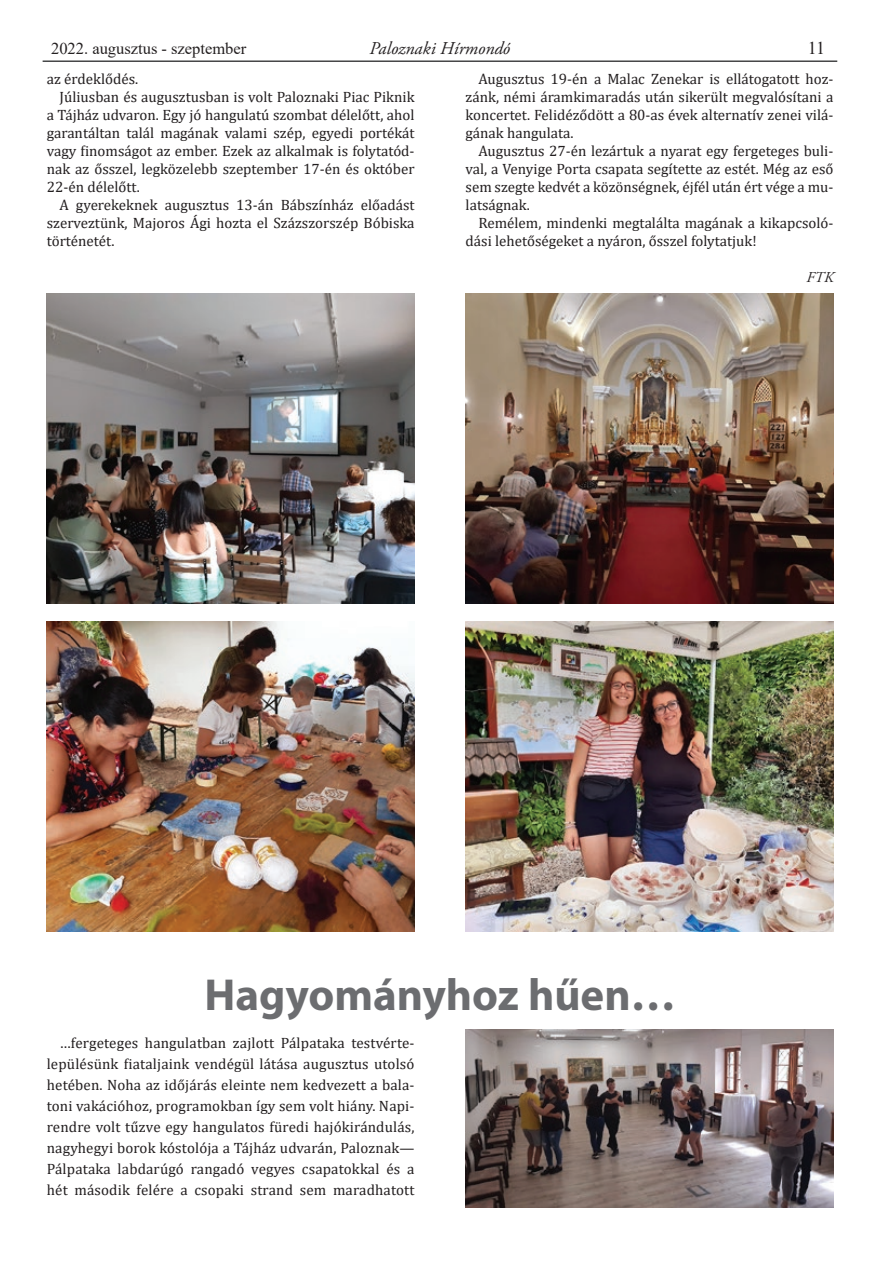
<style>
.page{position:relative;width:893px;height:1263px;background:#fff}
.page>*{position:absolute;margin:0;border:0;box-sizing:border-box;transform-origin:0 0}
.t1{font:700 45px "Myriad Pro";color:#6c6d70}
.t2{font:italic 18px "Adobe Garamond Pro";color:#231f20}
.t3{font:18px "Times New Roman";color:#231f20}
.t4{font:16.5px "Times New Roman";color:#231f20}
.t5{font:15px/18px "Cambria";color:#231f20;text-align:justify}
.t6{font:italic 15px "Adobe Garamond Pro";color:#231f20}
</style>
<div class="page">
<hr style="left:43px;top:60px;width:794px;height:2px;background:#454647">
<img style="left:466px;top:1029px;width:367px;height:179px">
<img style="left:47px;top:293px;width:368px;height:311px">
<img style="left:466px;top:293px;width:367px;height:311px">
<img style="left:47px;top:621px;width:368px;height:311px">
<img style="left:466px;top:621px;width:367px;height:311px">
<p class="t4" style="left:51px;top:37px;width:197px">2022. augusztus - szeptember</p>
<p class="t2" style="left:370px;top:37px;width:142px">Paloznaki Hírmondó</p>
<p class="t3" style="left:808px;top:35px;width:19px">11</p>
<p class="t5" style="left:47px;top:70px;width:93px">az érdeklődés.</p>
<p class="t5" style="left:60px;top:88px;width:357px">Júliusban és augusztusban is volt Paloznaki Piac Piknik</p>
<p class="t5" style="left:47px;top:106px;width:369px">a Tájház udvaron. Egy jó hangulatú szombat délelőtt, ahol</p>
<p class="t5" style="left:47px;top:124px;width:369px">garantáltan talál magának valami szép, egyedi portékát</p>
<p class="t5" style="left:47px;top:142px;width:369px">vagy finomságot az ember. Ezek az alkalmak is folytatód-</p>
<p class="t5" style="left:47px;top:160px;width:369px">nak az ősszel, legközelebb szeptember 17-én és október</p>
<p class="t5" style="left:47px;top:178px;width:95px">22-én délelőtt.</p>
<p class="t5" style="left:60px;top:196px;width:357px">A gyerekeknek augusztus 13-án Bábszínház előadást</p>
<p class="t5" style="left:47px;top:214px;width:369px">szerveztünk, Majoros Ági hozta el Százszorszép Bóbiska</p>
<p class="t5" style="left:47px;top:232px;width:69px">történetét.</p>
<p class="t5" style="left:466px;top:70px;width:369px;text-indent:13px">Augusztus 19-én a Malac Zenekar is ellátogatott hoz&shy;zánk, némi áramkimaradás után sikerült megvalósítani a koncertet. Felidéződött a 80-as évek alternatív zenei vilá&shy;gának hangulata.</p>
<p class="t5" style="left:466px;top:142px;width:369px;text-indent:13px">Augusztus 27-én lezártuk a nyarat egy fergeteges buli&shy;val, a Venyige Porta csapata segítette az estét. Még az eső sem szegte kedvét a közönségnek, éjfél után ért vége a mu&shy;latságnak.</p>
<p class="t5" style="left:466px;top:214px;width:369px;text-indent:13px">Remélem, mindenki megtalálta magának a kikapcsoló&shy;dási lehetőségeket a nyáron, ősszel folytatjuk!</p>
<p class="t6" style="left:807px;top:268px;width:28px">FTK</p>
<h1 class="t1" style="left:204px;top:966px;width:473px">Hagyományhoz hűen…</h1>
<p class="t5" style="left:47px;top:1033px;width:369px;line-height:21px;text-indent:13px">…fergeteges hangulatban zajlott Pálpataka testvérte&shy;lepülésünk fiataljaink vendégül látása augusztus utolsó hetében. Noha az időjárás eleinte nem kedvezett a bala&shy;toni vakációhoz, programokban így sem volt hiány. Napi&shy;rendre volt tűzve egy hangulatos füredi hajókirándulás, nagyhegyi borok kóstolója a Tájház udvarán, Paloznak— Pálpataka labdarúgó rangadó vegyes csapatokkal és a hét második felére a csopaki strand sem maradhatott</p>
</div>
